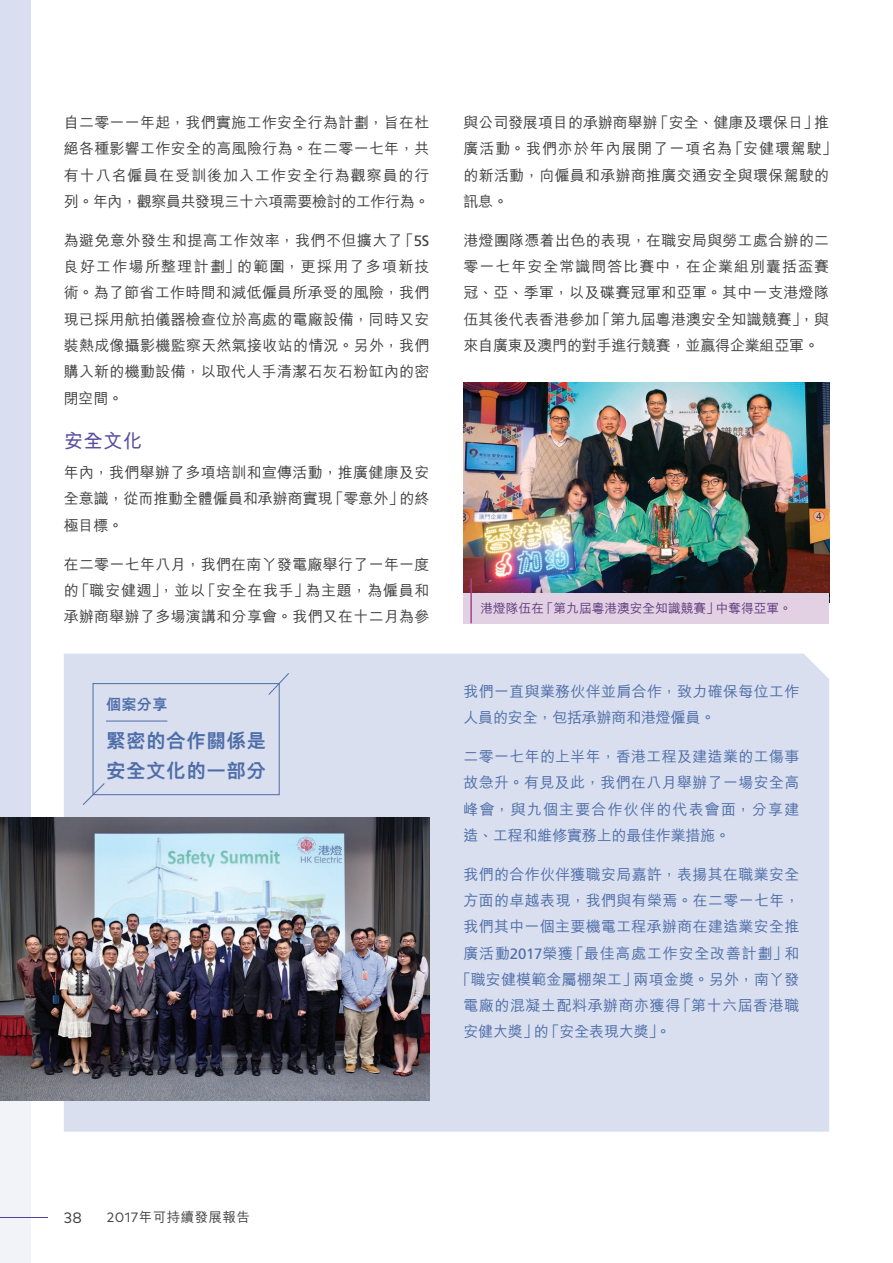
<style>
.page{position:relative;width:893px;height:1263px;background:#fff}
.page>*{position:absolute;margin:0;border:0;box-sizing:border-box;transform-origin:0 0}
.Case_Heading{font:800 19.5px/30px "M Hei HK";letter-spacing:.03em;color:#4d6da9}
.Subhead{font:700 19.5px "M Hei HK";color:#594da0}
.Bodytext__Key{font:500 15px/26.2px "M Hei HK";letter-spacing:.02em;color:#3e3e3f;text-align:justify}
.Bodytext__Key-2{font:500 15px/26.2px "M Hei HK";letter-spacing:.02em;color:#4d6da9}
.Bodytext__Key-3{font:500 15px "M Hei HK";letter-spacing:.05em;color:#4d6da9}
.Bodytext__Key-4{font:500 15px "M Hei HK";letter-spacing:-.015em;color:#4d6da9}
.Case_Study{font:800 15px "M Hei HK";color:#4d6da9}
.t1{font:15px "Mark OT";color:#3e3e3f}
.t2{font:500 13.5px "M Hei HK";letter-spacing:.035em;color:#3e3e3f}
.Caption_Box_Working{font:500 12.75px "M Hei HK";letter-spacing:-.005em;color:#60397e}
.s1{font-family:"Frutiger LT Std";font-weight:400}
.s2{font-family:"Mark OT";font-weight:400}
</style>
<div class="page">
<svg style="left:0;top:0;width:31px;height:1263px;fill:#d9def0"></svg>
<div style="left:64px;top:654px;width:765px;height:478px;background:#d9dfee"></div>
<svg style="left:268px;top:673px;width:21px;height:22px"></svg>
<svg style="left:82px;top:783px;width:23px;height:22px"></svg>
<img style="left:463px;top:382px;width:366px;height:211px">
<div style="left:463px;top:593px;width:366px;height:30px;background:#e1d1e2"></div>
<hr style="left:470px;top:578px;width:2px;height:45px;background:#a1488c">
<hr style="left:106px;top:721px;width:61px;height:1px;background:#4d6da9">
<div style="left:93px;top:683px;width:186px;height:112px;border:1px solid #4d6da9"></div>
<img style="left:0;top:817px;width:429px;height:283px">
<hr style="left:0;top:1217px;width:48px;height:1px;background:#4e419a">
<p class="Bodytext__Key" style="left:64px;top:108px;width:367px">自二零一一年起，我們實施工作安全行為計劃，旨在杜絕各種影響工作安全的高風險行為。在二零一七年，共有十八名僱員在受訓後加入工作安全行為觀察員的行列。年內，觀察員共發現三十六項需要檢討的工作行為。</p>
<p class="Bodytext__Key" style="left:64px;top:226px;width:367px">為避免意外發生和提高工作效率，我們不但擴大了「<span class="s1">5S</span>良好工作場所整理計劃」的範圍，更採用了多項新技術。為了節省工作時間和減低僱員所承受的風險，我們現已採用航拍儀器檢查位於高處的電廠設備，同時又安裝熱成像攝影機監察天然氣接收站的情況。另外，我們購入新的機動設備，以取代人手清潔石灰石粉缸內的密閉空間。</p>
<p class="Subhead" style="left:64px;top:426px;width:80px">安全文化</p>
<p class="Bodytext__Key" style="left:64px;top:458px;width:367px">年內，我們舉辦了多項培訓和宣傳活動，推廣健康及安全意識，從而推動全體僱員和承辦商實現「零意外」的終極目標。</p>
<p class="Bodytext__Key" style="left:64px;top:550px;width:367px">在二零一七年八月，我們在南丫發電廠舉行了一年一度的「職安健週」，並以「安全在我手」為主題，為僱員和承辦商舉辦了多場演講和分享會。我們又在十二月為參</p>
<p class="Case_Study" style="left:106px;top:697px;width:63px">個案分享</p>
<p class="Case_Heading" style="left:106px;top:725px;width:162px">緊密的合作關係是安全文化的一部分</p>
<p class="Bodytext__Key" style="left:463px;top:108px;width:375px;text-align:left">與公司發展項目的承辦商舉辦「安全、健康及環保日」推廣活動。我們亦於年內展開了一項名為「安健環駕駛」的新活動，向僱員和承辦商推廣交通安全與環保駕駛的訊息。</p>
<p class="Bodytext__Key" style="left:463px;top:226px;width:367px">港燈團隊憑着出色的表現，在職安局與勞工處合辦的二零一七年安全常識問答比賽中，在企業組別囊括盃賽冠、亞、季軍，以及碟賽冠軍和亞軍。其中一支港燈隊伍其後代表香港參加「第九屆粵港澳安全知識競賽」，與來自廣東及澳門的對手進行競賽，並贏得企業組亞軍。</p>
<p class="Caption_Box_Working" style="left:480px;top:599px;width:313px">港燈隊伍在「第九屆粵港澳安全知識競賽」中奪得亞軍。</p>
<p class="Bodytext__Key-2" style="left:463px;top:677px;width:337px">我們一直與業務伙伴並肩合作，致力確保每位工作人員的安全，包括承辦商和港燈僱員。</p>
<p class="Bodytext__Key-2" style="left:463px;top:742px;width:337px;text-align:justify">二零一七年的上半年，香港工程及建造業的工傷事故急升。有見及此，我們在八月舉辦了一場安全高峰會，與九個主要合作伙伴的代表會面，分享建造、工程和維修實務上的最佳作業措施。</p>
<p class="Bodytext__Key-2" style="left:463px;top:860px;width:337px">我們的合作伙伴獲職安局嘉許，表揚其在職業安全</p>
<p class="Bodytext__Key-2" style="left:463px;top:886px;width:337px">方面的卓越表現，我們與有榮焉。在二零一七年，</p>
<p class="Bodytext__Key-2" style="left:463px;top:912px;width:337px">我們其中一個主要機電工程承辦商在建造業安全推</p>
<p class="Bodytext__Key-3" style="left:463px;top:942px;width:337px">廣活動<span class="s1">2017</span>榮獲「最佳高處工作安全改善計劃」和</p>
<p class="Bodytext__Key-2" style="left:456px;top:965px;width:345px">「職安健模範金屬棚架工」兩項金獎。另外，南丫發</p>
<p class="Bodytext__Key-2" style="left:463px;top:991px;width:337px">電廠的混凝土配料承辦商亦獲得「第十六屆香港職</p>
<p class="Bodytext__Key-4" style="left:463px;top:1021px;width:209px">安健大獎」的「安全表現大獎」。</p>
<p class="t1" style="left:64px;top:1209px;width:20px">38</p>
<p class="t2" style="left:107px;top:1207px;width:145px"><span class="s2">2017</span>年可持續發展報告</p>
</div>
